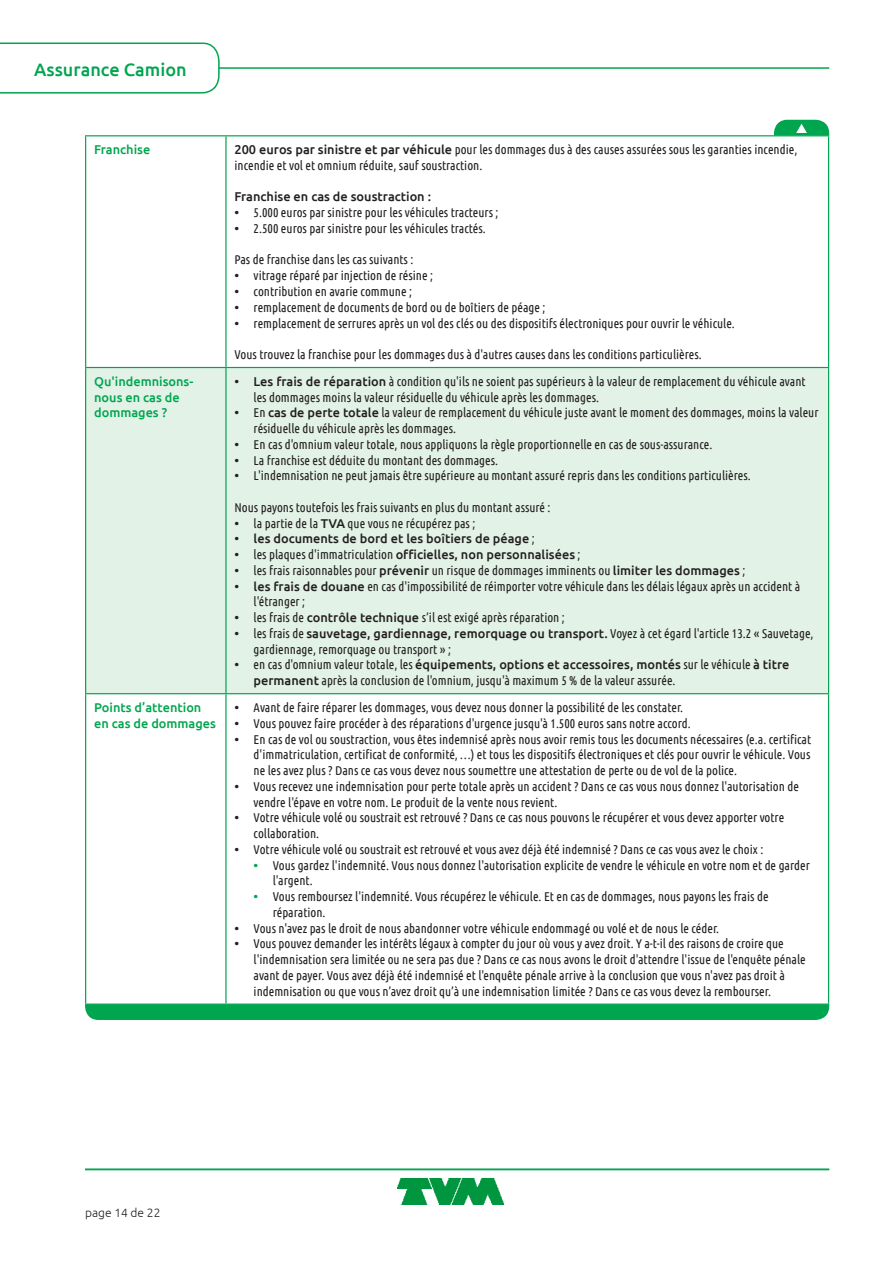
<style>
.page{position:relative;width:893px;height:1263px;background:#fff}
.page>*{position:absolute;margin:0;border:0;box-sizing:border-box;transform-origin:0 0}
.t1{font:500 18px "Ubuntu";color:#00a54f}
.Body_tabel{font:12.75px/15.8px "Ubuntu Condensed";color:#231f20}
.Body_tabel-2{font:500 12.75px "Ubuntu";color:#231f20}
.Body{font:500 12.75px/15.8px "Ubuntu";color:#00a54f}
.t2{font:300 12px "Ubuntu";color:#231f20}
.s1{font-family:"Ubuntu";font-weight:500}
.s2{font-family:"Ubuntu Condensed";font-weight:400}
.s3{font-family:"Ubuntu";font-weight:500;color:#00a54f}
</style>
<div class="page">
<div style="left:86px;top:368px;width:742px;height:325px;background:#e3f2e7"></div>
<svg style="left:86px;top:694px;width:742px;height:309px"></svg>
<hr style="left:85px;top:135px;width:141px;height:1px;background:#00a54f">
<hr style="left:85px;top:136px;width:1px;height:231px;background:#00a54f">
<hr style="left:226px;top:135px;width:603px;height:1px;background:#00a54f">
<hr style="left:225px;top:136px;width:2px;height:231px;background:#00a54f">
<hr style="left:828px;top:136px;width:1px;height:231px;background:#00a54f">
<hr style="left:85px;top:367px;width:141px;height:1px;background:#00a54f">
<hr style="left:85px;top:368px;width:1px;height:325px;background:#00a54f">
<hr style="left:226px;top:367px;width:603px;height:1px;background:#00a54f">
<hr style="left:225px;top:368px;width:2px;height:325px;background:#00a54f">
<hr style="left:828px;top:368px;width:1px;height:325px;background:#00a54f">
<hr style="left:85px;top:693px;width:141px;height:1px;background:#00a54f">
<hr style="left:85px;top:694px;width:1px;height:309px;background:#00a54f">
<hr style="left:226px;top:693px;width:603px;height:1px;background:#00a54f">
<hr style="left:225px;top:694px;width:2px;height:309px;background:#00a54f">
<hr style="left:828px;top:694px;width:1px;height:309px;background:#00a54f">
<hr style="left:85px;top:1003px;width:141px;height:2px;background:#00a54f">
<hr style="left:226px;top:1003px;width:603px;height:2px;background:#00a54f">
<svg style="left:85px;top:1004px;width:744px;height:16px;background:#02a550"></svg>
<svg style="left:774px;top:120px;width:55px;height:15px"></svg>
<img style="left:398px;top:1178px;width:105px;height:27px">
<hr style="left:165px;top:67px;width:664px;height:2px;background:#00a54f">
<svg style="left:0;top:42px;width:220px;height:52px"></svg>
<hr style="left:85px;top:1169px;width:744px;height:1px;background:#00a54f">
<h1 class="t1" style="left:34px;top:58px;width:154px">Assurance Camion</h1>
<p class="Body" style="left:94px;top:141px;width:58px">Franchise</p>
<p class="Body_tabel" style="left:234px;top:141px;width:564px"><span class="s1">200 euros par sinistre et par véhicule</span> pour les dommages dus à des causes assurées sous les garanties incendie, incendie et vol et omnium réduite, sauf soustraction.</p>
<p class="Body_tabel-2" style="left:234px;top:189px;width:198px">Franchise en cas de soustraction :</p>
<p class="Body_tabel" style="left:234px;top:204px;width:266px"><span class="s1">•</span> 5.000 euros par sinistre pour les véhicules tracteurs ;</p>
<p class="Body_tabel" style="left:234px;top:220px;width:253px"><span class="s1">•</span> 2.500 euros par sinistre pour les véhicules tractés.</p>
<p class="Body_tabel" style="left:234px;top:252px;width:180px">Pas de franchise dans les cas suivants :</p>
<p class="Body_tabel" style="left:234px;top:267px;width:200px"><span class="s1">•</span> vitrage réparé par injection de résine ;</p>
<p class="Body_tabel" style="left:234px;top:283px;width:179px"><span class="s1">•</span> contribution en avarie commune ;</p>
<p class="Body_tabel" style="left:234px;top:299px;width:312px"><span class="s1">•</span> remplacement de documents de bord ou de boîtiers de péage ;</p>
<p class="Body_tabel" style="left:234px;top:315px;width:502px"><span class="s1">•</span> remplacement de serrures après un vol des clés ou des dispositifs électroniques pour ouvrir le véhicule.</p>
<p class="Body_tabel" style="left:234px;top:346px;width:469px">Vous trouvez la franchise pour les dommages dus à d'autres causes dans les conditions particulières.</p>
<p class="Body" style="left:94px;top:373px;width:101px">Qu'indemnisons&shy;nous en cas de dommages ?</p>
<p class="Body_tabel" style="left:254px;top:373px;width:553px;text-indent:-19px"><span class="s1">• Les frais de réparation</span> à condition qu'ils ne soient pas supérieurs à la valeur de remplacement du véhicule avant les dommages moins la valeur résiduelle du véhicule après les dommages.</p>
<p class="Body_tabel" style="left:254px;top:405px;width:566px;text-indent:-19px"><span class="s1">•</span> En <span class="s1">cas de perte totale</span> la valeur de remplacement du véhicule juste avant le moment des dommages, moins la valeur résiduelle du véhicule après les dommages.</p>
<p class="Body_tabel" style="left:234px;top:436px;width:479px"><span class="s1">•</span> En cas d'omnium valeur totale, nous appliquons la règle proportionnelle en cas de sous-assurance.</p>
<p class="Body_tabel" style="left:234px;top:452px;width:265px"><span class="s1">•</span> La franchise est déduite du montant des dommages.</p>
<p class="Body_tabel" style="left:234px;top:468px;width:518px"><span class="s1">•</span> L'indemnisation ne peut jamais être supérieure au montant assuré repris dans les conditions particulières.</p>
<p class="Body_tabel" style="left:234px;top:499px;width:318px">Nous payons toutefois les frais suivants en plus du montant assuré :</p>
<p class="Body_tabel" style="left:234px;top:515px;width:242px"><span class="s1">•</span> la partie de la <span class="s1">TVA</span> que vous ne récupérez pas ;</p>
<p class="Body_tabel-2" style="left:234px;top:531px;width:302px">• les documents de bord et les boîtiers de péage <span class="s2">;</span></p>
<p class="Body_tabel-2" style="left:234px;top:547px;width:348px">• <span class="s2">les plaques d'immatriculation</span> officielles, non personnalisées <span class="s2">;</span></p>
<p class="Body_tabel" style="left:234px;top:562px;width:512px"><span class="s1">•</span> les frais raisonnables pour <span class="s1">prévenir</span> un risque de dommages imminents ou <span class="s1">limiter les dommages</span> ;</p>
<p class="Body_tabel" style="left:254px;top:578px;width:548px;text-indent:-19px"><span class="s1">• les frais de douane</span> en cas d'impossibilité de réimporter votre véhicule dans les délais légaux après un accident à l'étranger ;</p>
<p class="Body_tabel" style="left:234px;top:609px;width:332px"><span class="s1">•</span> les frais de <span class="s1">contrôle technique</span> s’il est exigé après réparation ;</p>
<p class="Body_tabel" style="left:254px;top:625px;width:561px;text-indent:-19px"><span class="s1">•</span> les frais de <span class="s1">sauvetage, gardiennage, remorquage ou transport.</span> Voyez à cet égard l'article 13.2 « Sauvetage, gardiennage, remorquage ou transport » ;</p>
<p class="Body_tabel" style="left:254px;top:657px;width:537px;text-indent:-19px"><span class="s1">•</span> en cas d'omnium valeur totale, les <span class="s1">équipements, options et accessoires, montés</span> sur le véhicule <span class="s1">à titre permanent</span> après la conclusion de l'omnium, jusqu'à maximum 5 % de la valeur assurée.</p>
<p class="Body" style="left:94px;top:699px;width:123px">Points d’attention en cas de dommages</p>
<p class="Body_tabel" style="left:234px;top:699px;width:450px"><span class="s1">•</span> Avant de faire réparer les dommages, vous devez nous donner la possibilité de les constater.</p>
<p class="Body_tabel" style="left:234px;top:715px;width:458px"><span class="s1">•</span> Vous pouvez faire procéder à des réparations d'urgence jusqu'à 1.500 euros sans notre accord.</p>
<p class="Body_tabel" style="left:254px;top:731px;width:559px;text-align:justify;text-indent:-19px"><span class="s1">•</span> En cas de vol ou soustraction, vous êtes indemnisé après nous avoir remis tous les documents nécessaires (e.a. certificat d'immatriculation, certificat de conformité, …) et tous les dispositifs électroniques et clés pour ouvrir le véhicule. Vous ne les avez plus ? Dans ce cas vous devez nous soumettre une attestation de perte ou de vol de la police.</p>
<p class="Body_tabel" style="left:254px;top:778px;width:547px;text-indent:-19px"><span class="s1">•</span> Vous recevez une indemnisation pour perte totale après un accident ? Dans ce cas vous nous donnez l'autorisation de vendre l'épave en votre nom. Le produit de la vente nous revient.</p>
<p class="Body_tabel" style="left:254px;top:809px;width:532px;text-indent:-19px"><span class="s1">•</span> Votre véhicule volé ou soustrait est retrouvé ? Dans ce cas nous pouvons le récupérer et vous devez apporter votre collaboration.</p>
<p class="Body_tabel" style="left:234px;top:841px;width:530px"><span class="s1">•</span> Votre véhicule volé ou soustrait est retrouvé et vous avez déjà été indemnisé ? Dans ce cas vous avez le choix :</p>
<p class="Body_tabel" style="left:273px;top:857px;width:539px;text-indent:-19px"><span class="s3">•</span> Vous gardez l'indemnité. Vous nous donnez l'autorisation explicite de vendre le véhicule en votre nom et de garder l'argent.</p>
<p class="Body_tabel" style="left:273px;top:888px;width:497px;text-indent:-19px"><span class="s3">•</span> Vous remboursez l'indemnité. Vous récupérez le véhicule. Et en cas de dommages, nous payons les frais de réparation.</p>
<p class="Body_tabel" style="left:234px;top:920px;width:486px"><span class="s1">•</span> Vous n'avez pas le droit de nous abandonner votre véhicule endommagé ou volé et de nous le céder.</p>
<p class="Body_tabel" style="left:254px;top:935px;width:554px;text-indent:-19px"><span class="s1">•</span> Vous pouvez demander les intérêts légaux à compter du jour où vous y avez droit. Y a-t-il des raisons de croire que l'indemnisation sera limitée ou ne sera pas due ? Dans ce cas nous avons le droit d'attendre l'issue de l'enquête pénale avant de payer. Vous avez déjà été indemnisé et l'enquête pénale arrive à la conclusion que vous n'avez pas droit à indemnisation ou que vous n’avez droit qu’à une indemnisation limitée ? Dans ce cas vous devez la rembourser.</p>
<p class="t2" style="left:85px;top:1205px;width:77px">page 14 de 22</p>
</div>
